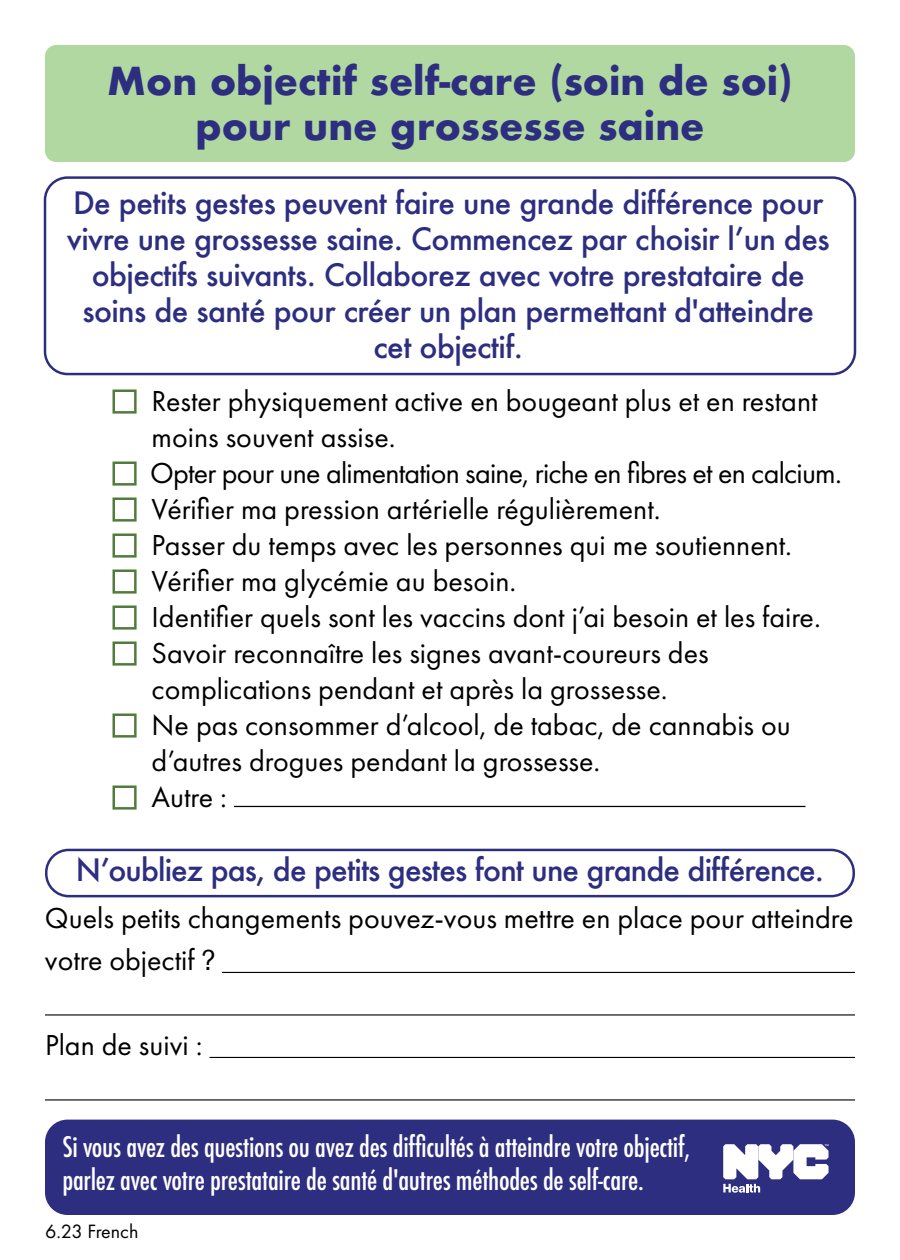
<style>
.page{position:relative;width:900px;height:1260px;background:#fff}
.page>*{position:absolute;margin:0;border:0;box-sizing:border-box;transform-origin:0 0}
.t1{font:700 37.5px/45px "Futura";color:#2e2e81;text-align:center}
.t2{font:30px/36px "Futura PT";color:#000}
.t3{font:500 30px/36px "Futura";letter-spacing:-.02em;color:#2e2e81;text-align:center}
.t4{font:500 condensed 27.5px/33px "Futura";letter-spacing:-.01em;color:#fff}
.t5{font:20px "Futura PT";letter-spacing:-.01em;color:#000}
.s1{font-family:"Franklin Gothic URW Cond"}
</style>
<div class="page">
<div style="left:44px;top:176px;width:812px;height:199px;border:2px solid #2e2e81;border-radius:22px"></div>
<hr style="left:222px;top:972px;width:633px;height:1px;background:#000">
<hr style="left:45px;top:1014px;width:810px;height:2px;background:#000">
<hr style="left:210px;top:1057px;width:645px;height:1px;background:#000">
<hr style="left:45px;top:1099px;width:810px;height:2px;background:#000">
<div style="left:112px;top:389px;width:25px;height:25px;border:2px solid #517c3b"></div>
<div style="left:112px;top:461px;width:25px;height:25px;border:2px solid #517c3b"></div>
<div style="left:112px;top:498px;width:25px;height:24px;border:2px solid #517c3b"></div>
<div style="left:112px;top:533px;width:25px;height:25px;border:2px solid #517c3b"></div>
<div style="left:112px;top:569px;width:25px;height:25px;border:2px solid #517c3b"></div>
<div style="left:112px;top:605px;width:25px;height:25px;border:2px solid #517c3b"></div>
<div style="left:112px;top:641px;width:25px;height:25px;border:2px solid #517c3b"></div>
<div style="left:112px;top:713px;width:25px;height:25px;border:2px solid #517c3b"></div>
<div style="left:112px;top:785px;width:25px;height:25px;border:2px solid #517c3b"></div>
<hr style="left:234px;top:806px;width:572px;height:1px;background:#000">
<div style="left:45px;top:45px;width:810px;height:117px;background:#b0d8a0;border-radius:11px"></div>
<div style="left:45px;top:1120px;width:810px;height:95px;background:#2e2e81;border-radius:22px"></div>
<svg style="left:723px;top:1144px;width:106px;height:49px"></svg>
<div style="left:45px;top:849px;width:810px;height:48px;border:2px solid #2e2e81;border-radius:22px"></div>
<p class="t1" style="left:107px;top:59px;width:687px">Mon objectif self-care (soin de soi) pour une grossesse saine</p>
<p class="t3" style="left:67px;top:184px;width:764px">De petits gestes peuvent faire une grande différence pour vivre une grossesse saine. Commencez par choisir l’un des objectifs suivants. Collaborez avec votre prestataire de soins de santé pour créer un plan permettant d'atteindre cet objectif.</p>
<p class="t2" style="left:150px;top:383px;width:693px">Rester physiquement active en bougeant plus et en restant moins souvent assise.<br>Opter pour une alimentation saine, riche en fibres et en calcium.<br>Vérifier ma pression artérielle régulièrement.<br>Passer du temps avec les personnes qui me soutiennent.<br>Vérifier ma glycémie au besoin.<br>Identifier quels sont les vaccins dont j’ai besoin et les faire.<br>Savoir reconnaître les signes avant-coureurs des complications pendant et après la grossesse.<br>Ne pas consommer d’alcool, de tabac, de cannabis ou d’autres drogues pendant la grossesse.<br>Autre :</p>
<p class="t3" style="left:76px;top:851px;width:750px">N’oubliez pas, de petits gestes font une grande différence.</p>
<p class="t2" style="left:45px;top:896px;width:810px;line-height:42.5px">Quels petits changements pouvez-vous mettre en place pour atteindre votre objectif <span class="s1">?</span></p>
<p class="t2" style="left:45px;top:1027px;width:159px">Plan de suivi :</p>
<p class="t4" style="left:62px;top:1131px;width:629px">Si vous avez des questions ou avez des difficultés à atteindre votre objectif, parlez avec votre prestataire de santé d'autres méthodes de self-care.</p>
<p class="t5" style="left:45px;top:1219px;width:95px">6.23 French</p>
</div>
